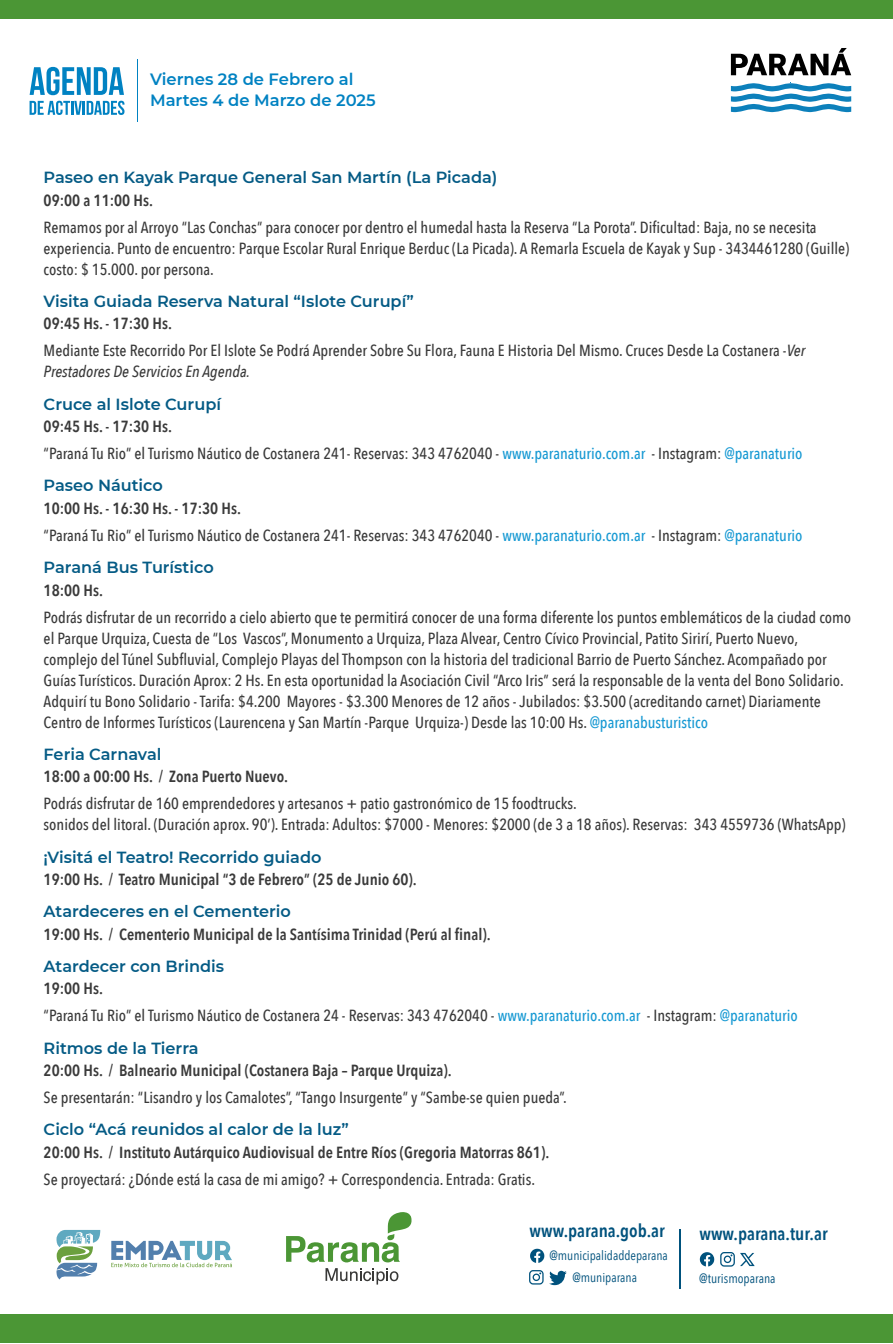
<style>
.page{position:relative;width:893px;height:1344px;background:#fff}
.page>*{position:absolute;margin:0;border:0;box-sizing:border-box;transform-origin:0 0}
.t1{font:600 18.15px "Avenir Next Condensed";color:#00527d}
.t2{font:600 16.35px/21.3px "Montserrat";color:#0082c2}
.t3{font:500 16.05px/21px "Avenir Next Condensed";color:#3a3a3a}
.t4{font:600 16.05px "Avenir Next Condensed";color:#3a3a3a}
.t5{font:600 16.05px "Montserrat";color:#055b85}
.t6{font:italic 500 16.05px "Avenir Next Condensed";color:#3a3a3a}
.t7{font:13.2px "Avenir Next Condensed";color:#00527d}
.t8{font:13.05px/22.2px "Avenir Next Condensed";color:#00527d}
.s1{font-weight:600}
.s2{font-style:italic}
.s3{color:#1799d3}
</style>
<div class="page">
<div style="left:0;top:1314px;width:893px;height:29px;background:#4b9635"></div>
<svg style="left:111px;top:1241px;width:121px;height:26px"></svg>
<svg style="left:56px;top:1230px;width:44px;height:49px"></svg>
<svg style="left:700px;top:1252px;width:14px;height:14px"></svg>
<svg style="left:529px;top:1270px;width:38px;height:15px"></svg>
<svg style="left:530px;top:1249px;width:14px;height:14px"></svg>
<hr style="left:679px;top:1229px;width:2px;height:60px;background:#00527d">
<svg style="left:720px;top:1252px;width:35px;height:15px"></svg>
<svg style="left:286px;top:1212px;width:126px;height:73px"></svg>
<div style="left:0;top:0;width:893px;height:19px;background:#4b9635"></div>
<svg style="left:731px;top:83px;width:120px;height:29px"></svg>
<svg style="left:731px;top:48px;width:120px;height:27px"></svg>
<svg style="left:30px;top:101px;width:95px;height:14px"></svg>
<svg style="left:30px;top:67px;width:94px;height:28px"></svg>
<hr style="left:137px;top:59px;width:1px;height:63px;background:#0082c2">
<p class="t2" style="left:150px;top:68px;width:227px">Viernes 28 de Febrero al<br>Martes 4 de Marzo de 2025</p>
<p class="t5" style="left:44px;top:166px;width:455px">Paseo en Kayak Parque General San Martín (La Picada)</p>
<p class="t4" style="left:44px;top:186px;width:111px">09:00 a 11:00 Hs.</p>
<p class="t3" style="left:44px;top:216px;width:807px">Remamos por al Arroyo “Las Conchas” para conocer por dentro el humedal hasta la Reserva “La Porota”. Dificultad: Baja, no se necesita experiencia. Punto de encuentro: Parque Escolar Rural Enrique Berduc (La Picada). A Remarla Escuela de Kayak y Sup - 3434461280 (Guille) costo: $ 15.000. por persona.</p>
<p class="t5" style="left:44px;top:290px;width:372px">Visita Guiada Reserva Natural “Islote Curupí”</p>
<p class="t3" style="left:44px;top:310px;width:763px;line-height:27px"><span class="s1">09:45 Hs. - 17:30 Hs.<br></span>Mediante Este Recorrido Por El Islote Se Podrá Aprender Sobre Su Flora, Fauna E Historia Del Mismo. Cruces Desde La Costanera -<span class="s2">Ver</span></p>
<p class="t6" style="left:44px;top:362px;width:208px">Prestadores De Servicios En Agenda.</p>
<p class="t5" style="left:44px;top:392px;width:179px">Cruce al Islote Curupí</p>
<p class="t3" style="left:44px;top:413px;width:760px;line-height:27px"><span class="s1">09:45 Hs. - 17:30 Hs.<br></span>“Paraná Tu Rio” el Turismo Náutico de Costanera 241- Reservas: 343 4762040 - <span class="s3">www.paranaturio.com.ar</span> - Instagram: <span class="s3">@paranaturio</span></p>
<p class="t5" style="left:44px;top:474px;width:121px">Paseo Náutico</p>
<p class="t3" style="left:44px;top:495px;width:760px;line-height:27px"><span class="s1">10:00 Hs. - 16:30 Hs. - 17:30 Hs.<br></span>“Paraná Tu Rio” el Turismo Náutico de Costanera 241- Reservas: 343 4762040 - <span class="s3">www.paranaturio.com.ar</span> - Instagram: <span class="s3">@paranaturio</span></p>
<p class="t5" style="left:44px;top:556px;width:172px">Paraná Bus Turístico</p>
<p class="t4" style="left:44px;top:576px;width:61px">18:00 Hs.</p>
<p class="t3" style="left:44px;top:606px;width:809px">Podrás disfrutar de un recorrido a cielo abierto que te permitirá conocer de una forma diferente los puntos emblemáticos de la ciudad como el Parque Urquiza, Cuesta de “Los Vascos”, Monumento a Urquiza, Plaza Alvear, Centro Cívico Provincial, Patito Sirirí, Puerto Nuevo, complejo del Túnel Subfluvial, Complejo Playas del Thompson con la historia del tradicional Barrio de Puerto Sánchez. Acompañado por Guías Turísticos. Duración Aprox: 2 Hs. En esta oportunidad la Asociación Civil “Arco Iris” será la responsable de la venta del Bono Solidario.<br>Adquirí tu Bono Solidario - Tarifa: $4.200 Mayores - $3.300 Menores de 12 años - Jubilados: $3.500 (acreditando carnet) Diariamente Centro de Informes Turísticos (Laurencena y San Martín -Parque Urquiza-) Desde las 10:00 Hs. <span class="s3">@paranabusturistico</span></p>
<p class="t5" style="left:44px;top:743px;width:119px">Feria Carnaval</p>
<p class="t4" style="left:44px;top:763px;width:246px">18:00 a 00:00 Hs. / Zona Puerto Nuevo.</p>
<p class="t3" style="left:44px;top:793px;width:804px">Podrás disfrutar de 160 emprendedores y artesanos + patio gastronómico de 15 foodtrucks.<br>sonidos del litoral. (Duración aprox. 90’). Entrada: Adultos: $7000 - Menores: $2000 (de 3 a 18 años). Reservas: 343 4559736 (WhatsApp)</p>
<p class="t5" style="left:44px;top:845px;width:279px">¡Visitá el Teatro! Recorrido guiado</p>
<p class="t4" style="left:44px;top:866px;width:375px">19:00 Hs. / Teatro Municipal “3 de Febrero” (25 de Junio 60).</p>
<p class="t5" style="left:44px;top:900px;width:249px">Atardeceres en el Cementerio</p>
<p class="t4" style="left:44px;top:920px;width:449px">19:00 Hs. / Cementerio Municipal de la Santísima Trinidad (Perú al final).</p>
<p class="t5" style="left:44px;top:955px;width:182px">Atardecer con Brindis</p>
<p class="t3" style="left:44px;top:975px;width:756px;line-height:27px"><span class="s1">19:00 Hs.<br></span>“Paraná Tu Rio” el Turismo Náutico de Costanera 24 - Reservas: 343 4762040 - <span class="s3">www.paranaturio.com.ar</span> - Instagram: <span class="s3">@paranaturio</span></p>
<p class="t5" style="left:44px;top:1037px;width:157px">Ritmos de la Tierra</p>
<p class="t4" style="left:44px;top:1057px;width:410px">20:00 Hs. / Balneario Municipal (Costanera Baja – Parque Urquiza).</p>
<p class="t3" style="left:44px;top:1087px;width:525px">Se presentarán: “Lisandro y los Camalotes”, “Tango Insurgente” y “Sambe-se quien pueda”.</p>
<p class="t5" style="left:44px;top:1118px;width:307px">Ciclo “Acá reunidos al calor de la luz”</p>
<p class="t4" style="left:44px;top:1138px;width:507px">20:00 Hs. / Instituto Autárquico Audiovisual de Entre Ríos (Gregoria Matorras 861).</p>
<p class="t3" style="left:44px;top:1169px;width:493px">Se proyectará: ¿Dónde está la casa de mi amigo? + Correspondencia. Entrada: Gratis.</p>
<p class="t1" style="left:699px;top:1218px;width:130px">www.parana.tur.ar</p>
<p class="t7" style="left:699px;top:1267px;width:78px">@turismoparana</p>
<p class="t1" style="left:530px;top:1215px;width:137px">www.parana.gob.ar</p>
<p class="t8" style="left:572px;top:1244px;width:97px;text-indent:-23px">@municipalidaddeparana @muniparana</p>
</div>
